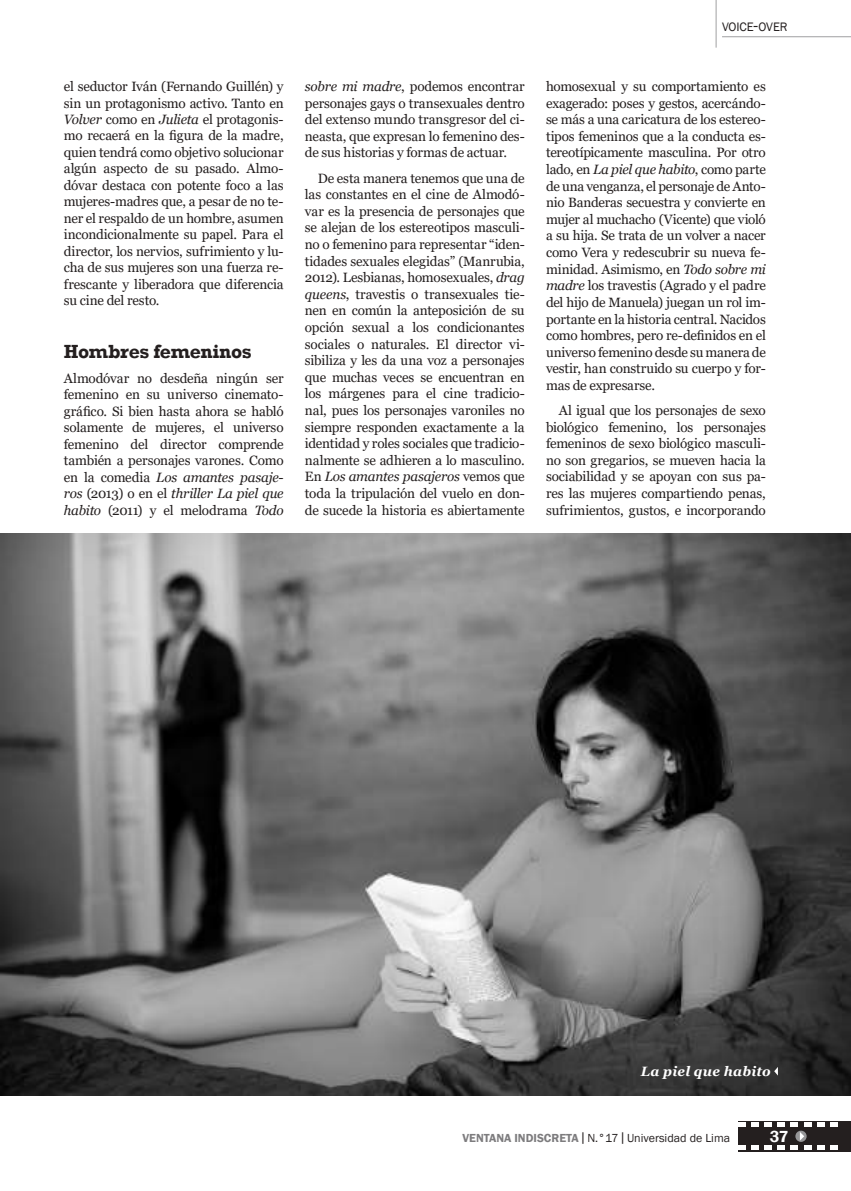
<style>
.page{position:relative;width:851px;height:1191px;background:#fff}
.page>*{position:absolute;margin:0;border:0;box-sizing:border-box;transform-origin:0 0}
.t1{font:700 19.5px "Rockwell";letter-spacing:-.02em;color:#241f1f}
.t2{font:600 16.5px "Franklin Gothic";color:#fff}
.t3{font:13.5px/16.6px "Georgia";letter-spacing:-.015em;color:#241f1f;text-align:justify}
.t4{font:italic 700 13.5px "Georgia";letter-spacing:.02em;color:#fff}
.t5{font:12.6px "Franklin Gothic";letter-spacing:-.005em;color:#241f1f}
.t6{font:12px "Franklin Gothic";color:#241f1f}
.s1{font-style:italic}
.s2{font-size:18px}
.s3{font-weight:600;color:#7d7c7e}
.s4{font-size:9.6px}
</style>
<div class="page">
<hr style="left:722px;top:36px;width:128px;height:1px;background:#aaaaac">
<hr style="left:715px;top:0;width:1px;height:48px;background:#aaaaac">
<div style="left:738px;top:1120px;width:112px;height:31px;background:#241f1f"></div>
<svg style="left:738px;top:1122px;width:7px;height:5px"></svg>
<svg style="left:751px;top:1122px;width:7px;height:5px"></svg>
<svg style="left:764px;top:1122px;width:7px;height:5px"></svg>
<svg style="left:777px;top:1122px;width:7px;height:5px"></svg>
<svg style="left:817px;top:1122px;width:7px;height:5px"></svg>
<svg style="left:830px;top:1122px;width:7px;height:5px"></svg>
<svg style="left:738px;top:1145px;width:7px;height:5px"></svg>
<svg style="left:751px;top:1145px;width:7px;height:5px"></svg>
<svg style="left:764px;top:1145px;width:7px;height:5px"></svg>
<svg style="left:777px;top:1145px;width:7px;height:5px"></svg>
<svg style="left:790px;top:1122px;width:21px;height:28px"></svg>
<svg style="left:817px;top:1145px;width:7px;height:5px"></svg>
<svg style="left:830px;top:1145px;width:7px;height:5px"></svg>
<img style="left:1px;top:534px;width:849px;height:561px">
<svg style="left:774px;top:1066px;width:3px;height:9px"></svg>
<p class="t3" style="left:64px;top:78px;width:221px">el seductor Iván (Fernando Guillén) y sin un protagonismo activo. Tanto en <span class="s1">Volver</span> como en <span class="s1">Julieta</span> el protagonis&shy;mo recaerá en la figura de la madre, quien tendrá como objetivo solucionar algún aspecto de su pasado. Almo&shy;dóvar destaca con potente foco a las mujeres-madres que, a pesar de no te&shy;ner el respaldo de un hombre, asumen incondicionalmente su papel. Para el director, los nervios, sufrimiento y lu&shy;cha de sus mujeres son una fuerza re&shy;frescante y liberadora que diferencia su cine del resto.</p>
<h1 class="t1" style="left:64px;top:339px;width:189px">Hombres femeninos</h1>
<p class="t3" style="left:64px;top:370px;width:221px">Almodóvar no desdeña ningún ser femenino en su universo cinemato&shy;gráfico. Si bien hasta ahora se habló solamente de mujeres, el universo femenino del director comprende también a personajes varones. Como en la comedia <span class="s1">Los amantes pasaje&shy;ros</span> (2013) o en el <span class="s1">thriller La piel que habito</span> (2011) y el melodrama <span class="s1">Todo</span></p>
<p class="t3" style="left:305px;top:78px;width:221px"><span class="s1">sobre mi madre</span>, podemos encontrar personajes gays o transexuales dentro del extenso mundo transgresor del ci&shy;neasta, que expresan lo femenino des&shy;de sus historias y formas de actuar.</p>
<p class="t3" style="left:305px;top:170px;width:221px;text-indent:13px">De esta manera tenemos que una de las constantes en el cine de Almodó&shy;var es la presencia de personajes que se alejan de los estereotipos masculi&shy;no o femenino para representar “iden&shy;tidades sexuales elegidas” (Manrubia, 2012). Lesbianas, homosexuales, <span class="s1">drag queens</span>, travestis o transexuales tie&shy;nen en común la anteposición de su opción sexual a los condicionantes sociales o naturales. El director vi&shy;sibiliza y les da una voz a personajes que muchas veces se encuentran en los márgenes para el cine tradicio&shy;nal, pues los personajes varoniles no siempre responden exactamente a la identidad y roles sociales que tradicio&shy;nalmente se adhieren a lo masculino.<br>En <span class="s1">Los amantes pasajeros</span> vemos que toda la tripulación del vuelo en don&shy;de sucede la historia es abiertamente</p>
<p class="t5" style="left:722px;top:19px;width:67px">VOICE<span class="s2">-</span>OVER</p>
<p class="t3" style="left:546px;top:78px;width:221px">homosexual y su comportamiento es exagerado: poses y gestos, acercándo&shy;se más a una caricatura de los estereo&shy;tipos femeninos que a la conducta es&shy;tereotípicamente masculina. Por otro lado, en <span class="s1">La piel que habito</span>, como parte de una venganza, el personaje de Anto&shy;nio Banderas secuestra y convierte en mujer al muchacho (Vicente) que violó a su hija. Se trata de un volver a nacer como Vera y redescubrir su nueva fe&shy;minidad. Asimismo, en <span class="s1">Todo sobre mi madre</span> los travestis (Agrado y el padre del hijo de Manuela) juegan un rol im&shy;portante en la historia central. Nacidos como hombres, pero re-definidos en el universo femenino desde su manera de vestir, han construido su cuerpo y for&shy;mas de expresarse.</p>
<p class="t3" style="left:546px;top:402px;width:221px;text-indent:13px">Al igual que los personajes de sexo biológico femenino, los personajes femeninos de sexo biológico masculi&shy;no son gregarios, se mueven hacia la sociabilidad y se apoyan con sus pa&shy;res las mujeres compartiendo penas, sufrimientos, gustos, e incorporando</p>
<p class="t4" style="left:640px;top:1062px;width:131px">La piel que habito</p>
<p class="t6" style="left:462px;top:1130px;width:269px"><span class="s3">VENTANA INDISCRETA</span><span class="s4">│</span>N.°17<span class="s4">│</span>Universidad de Lima</p>
<p class="t2" style="left:769px;top:1126px;width:20px">37</p>
</div>
